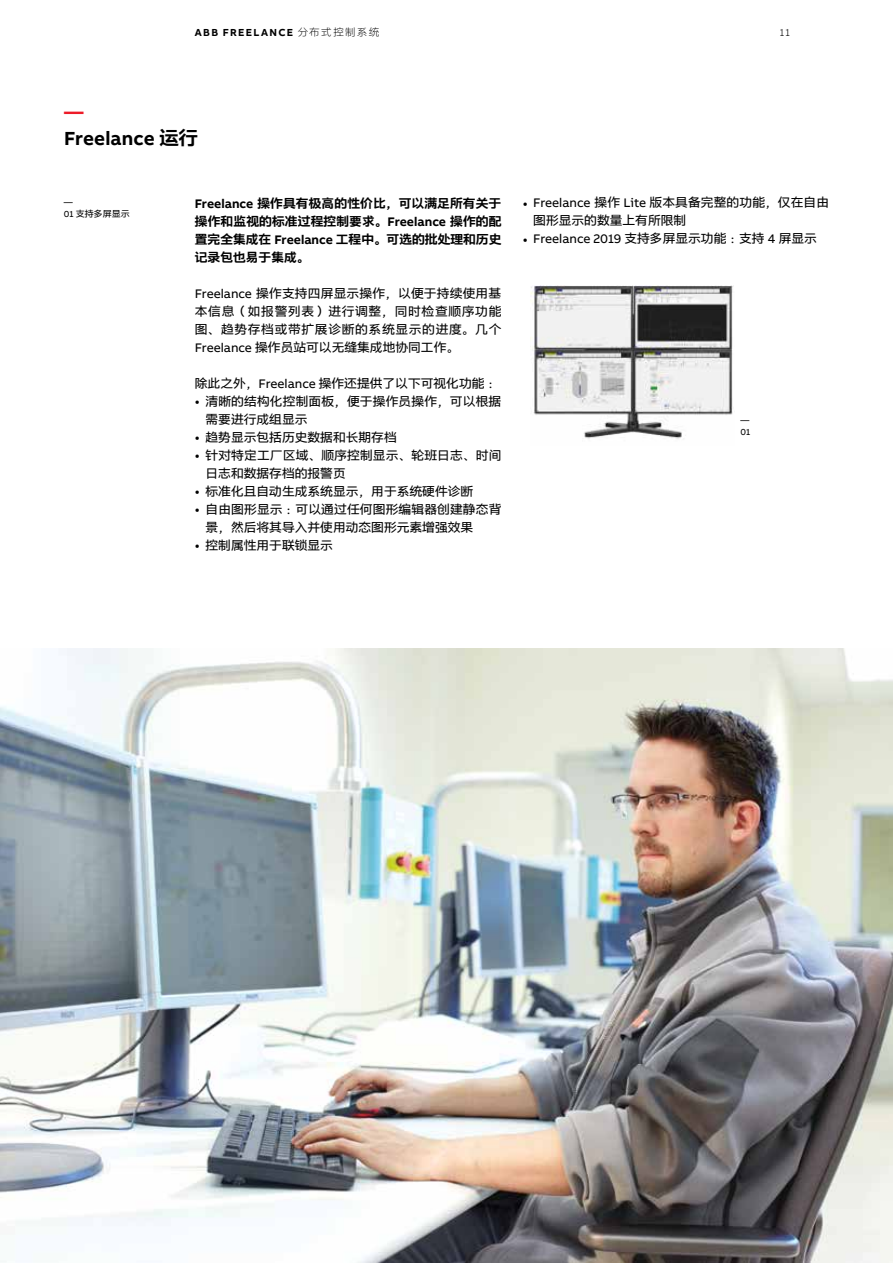
<style>
.page{position:relative;width:893px;height:1263px;background:#fff}
.page>*{position:absolute;margin:0;border:0;box-sizing:border-box;transform-origin:0 0}
.t1{font:700 19.5px "AB Bvoice CNSG";letter-spacing:.005em;color:#000}
.t2{font:700 19.5px "AB Bvoice CNSG";color:#ed1b28}
.t3{font:12.75px/18px "AB Bvoice CNSG";color:#000}
.t4{font:700 12.75px/18px "AB Bvoice CNSG";color:#000;text-align:justify}
.t5{font:700 10.5px "AB Bvoice CNSG";letter-spacing:.13em;color:#000}
.t6{font:300 10.5px "AB Bvoice CNSG";color:#000}
.t7{font:9px/12px "AB Bvoice CNSG";color:#000}
.s1{font-weight:300}
.s2{font-family:"Minion Pro"}
</style>
<div class="page">
<img style="left:0;top:649px;width:893px;height:614px">
<img style="left:531px;top:286px;width:203px;height:153px">
<p class="t5" style="left:195px;top:26px;width:186px">ABB FREELANCE <span class="s1">分布式控制系统</span></p>
<p class="t6" style="left:780px;top:26px;width:11px">11</p>
<h1 class="t2" style="left:64px;top:99px;width:21px">—</h1>
<h1 class="t1" style="left:64px;top:126px;width:135px">Freelance 运行</h1>
<p class="t7" style="left:64px;top:196px;width:67px">—<br>01 支持多屏显示</p>
<p class="t4" style="left:195px;top:194px;width:308px">Freelance 操作具有极高的性价比，可以满足所有关于操作和监视的标准过程控制要求。Freelance 操作的配置完全集成在 Freelance 工程中。可选的批处理和历史记录包也易于集成。</p>
<p class="t3" style="left:195px;top:284px;width:308px;text-align:justify">Freelance 操作支持四屏显示操作，以便于持续使用基本信息（如报警列表）进行调整，同时检查顺序功能图、趋势存档或带扩展诊断的系统显示的进度。几个Freelance 操作员站可以无缝集成地协同工作。</p>
<p class="t3" style="left:195px;top:374px;width:307px">除此之外，Freelance 操作还提供了以下可视化功能：</p>
<p class="t3" style="left:206px;top:392px;width:297px;text-indent:-11px"><span class="s2">•</span> 清晰的结构化控制面板，便于操作员操作，可以根据需要进行成组显示</p>
<p class="t3" style="left:195px;top:428px;width:203px"><span class="s2">•</span> 趋势显示包括历史数据和长期存档</p>
<p class="t3" style="left:206px;top:446px;width:297px;text-indent:-11px"><span class="s2">•</span> 针对特定工厂区域、顺序控制显示、轮班日志、时间日志和数据存档的报警页</p>
<p class="t3" style="left:195px;top:482px;width:280px"><span class="s2">•</span> 标准化且自动生成系统显示，用于系统硬件诊断</p>
<p class="t3" style="left:206px;top:500px;width:297px;text-indent:-11px"><span class="s2">•</span> 自由图形显示：可以通过任何图形编辑器创建静态背景，然后将其导入并使用动态图形元素增强效果</p>
<p class="t3" style="left:195px;top:536px;width:140px"><span class="s2">•</span> 控制属性用于联锁显示</p>
<p class="t3" style="left:533px;top:194px;width:297px;text-indent:-11px"><span class="s2">•</span> Freelance 操作 Lite 版本具备完整的功能，仅在自由图形显示的数量上有所限制</p>
<p class="t3" style="left:523px;top:230px;width:296px"><span class="s2">•</span> Freelance 2019 支持多屏显示功能：支持 4 屏显示</p>
<p class="t7" style="left:741px;top:414px;width:11px">—<br>01</p>
</div>
